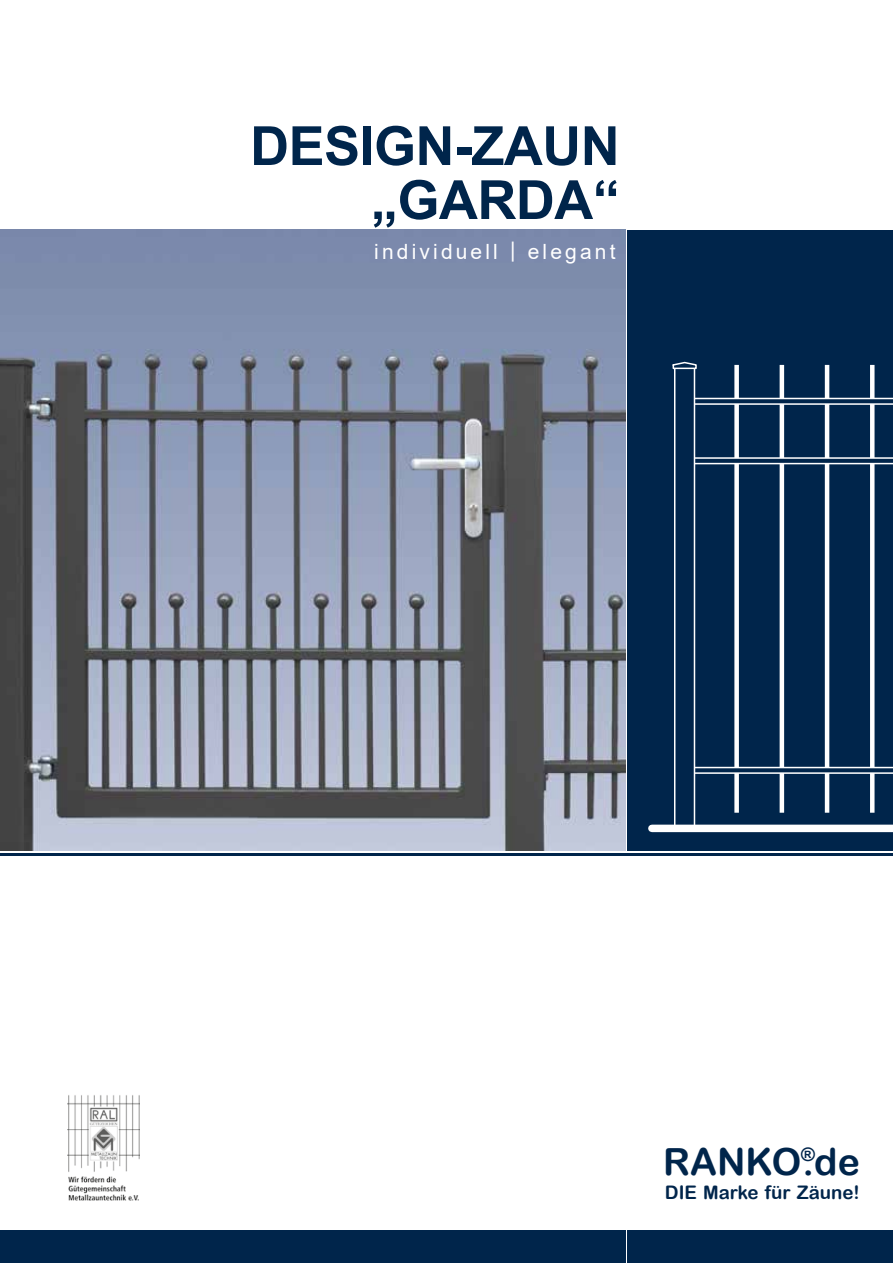
<style>
.page{position:relative;width:893px;height:1263px;background:#fff}
.page>*{position:absolute;margin:0;border:0;box-sizing:border-box;transform-origin:0 0}
.t1{font:700 54px/54px "Arial";letter-spacing:-.01em;color:#00254b;text-align:right}
.t2{font:37.35px "Arial Rounded MT Bold";color:#00254b}
.t3{font:21px "Arial";letter-spacing:.15em;color:#fff}
.t4{font:18.75px "Arial Rounded MT Bold";color:#00254b}
</style>
<div class="page">
<img style="left:0;top:230px;width:625px;height:620px">
<div style="left:0;top:1230px;width:625px;height:33px;background:#00254b"></div>
<div style="left:627px;top:1230px;width:266px;height:33px;background:#00254b"></div>
<div style="left:627px;top:230px;width:266px;height:620px;background:#00254b"></div>
<div style="left:734px;top:365px;width:5px;height:448px;background:#fff"></div>
<hr style="left:825px;top:365px;width:4px;height:448px;background:#fff">
<hr style="left:780px;top:365px;width:4px;height:448px;background:#fff">
<hr style="left:870px;top:365px;width:4px;height:448px;background:#fff">
<svg style="left:695px;top:398px;width:198px;height:7px"></svg>
<svg style="left:695px;top:457px;width:198px;height:7px"></svg>
<svg style="left:695px;top:767px;width:198px;height:7px"></svg>
<div style="left:674px;top:364px;width:21px;height:464px;background:#00254b;border:2px solid #fff"></div>
<div style="left:652px;top:825px;width:241px;height:7px;background:#fff"></div>
<svg style="left:672px;top:361px;width:25px;height:9px"></svg>
<hr style="left:0;top:853px;width:893px;height:2px;background:#00254b">
<img style="left:68px;top:1095px;width:71px;height:105px">
<h1 class="t1" style="left:250px;top:120px;width:371px">DESIGN-ZAUN „GARDA“</h1>
<p class="t3" style="left:374px;top:237px;width:243px">individuell | elegant</p>
<h2 class="t2" style="left:663px;top:1140px;width:198px">RANKO<sup>®</sup>.de</h2>
<p class="t4" style="left:665px;top:1181px;width:196px">DIE Marke für Zäune!</p>
</div>
